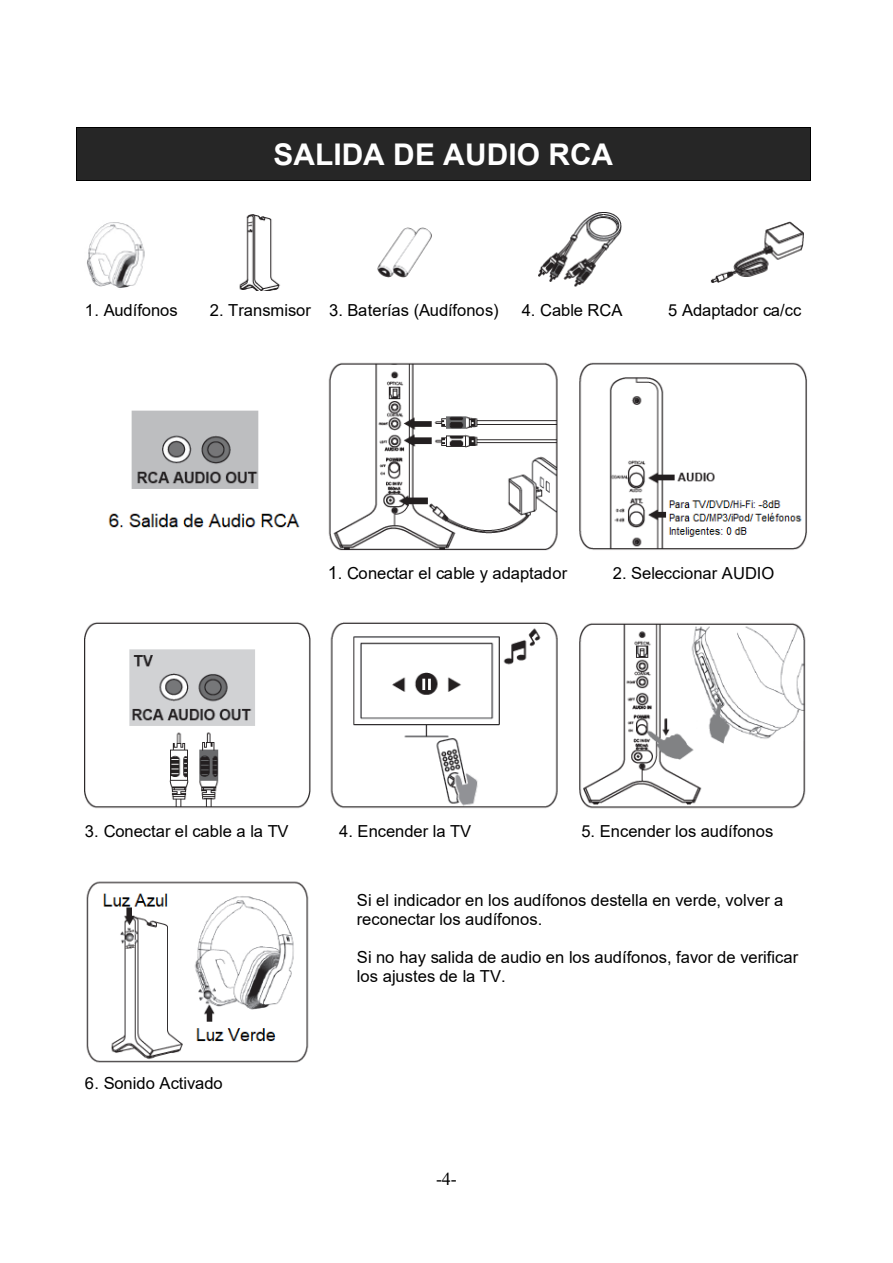
<style>
.page{position:relative;width:893px;height:1263px;background:#fff}
.page>*{position:absolute;margin:0;border:0;box-sizing:border-box;transform-origin:0 0}
.t1{font:700 29.85px "Arial";color:#fff}
.t2{font:18px "Times New Roman";color:#000}
.t3{font:16.5px/19px "Arial";color:#000}
.s1{font-size:18px}
</style>
<div class="page">
<div style="left:77px;top:128px;width:733px;height:52px;background:#262626"></div>
<hr style="left:77px;top:127px;width:733px;height:1px;background:#000">
<hr style="left:76px;top:128px;width:1px;height:52px;background:#000">
<hr style="left:77px;top:180px;width:733px;height:1px;background:#000">
<hr style="left:810px;top:128px;width:1px;height:52px;background:#000">
<img style="left:87px;top:212px;width:717px;height:79px">
<img style="left:108px;top:362px;width:699px;height:189px">
<img style="left:85px;top:622px;width:721px;height:187px">
<img style="left:86px;top:881px;width:223px;height:182px">
<p class="t1" style="left:274px;top:133px;width:341px">SALIDA DE AUDIO RCA</p>
<p class="t3" style="left:85px;top:301px;width:94px">1. Audífonos</p>
<p class="t3" style="left:210px;top:301px;width:290px">2. Transmisor 3. Baterías (Audífonos)</p>
<p class="t3" style="left:522px;top:301px;width:102px">4. Cable RCA</p>
<p class="t3" style="left:668px;top:301px;width:135px">5 Adaptador ca/cc</p>
<p class="t3" style="left:328px;top:563px;width:241px"><span class="s1">1</span>. Conectar el cable y adaptador</p>
<p class="t3" style="left:613px;top:563px;width:163px">2. Seleccionar AUDIO</p>
<p class="t3" style="left:85px;top:822px;width:205px">3. Conectar el cable a la TV</p>
<p class="t3" style="left:339px;top:822px;width:134px">4. Encender la TV</p>
<p class="t3" style="left:581px;top:822px;width:193px">5. Encender los audífonos</p>
<p class="t3" style="left:85px;top:1074px;width:139px">6. Sonido Activado</p>
<p class="t3" style="left:357px;top:891px;width:428px">Si el indicador en los audífonos destella en verde, volver a reconectar los audífonos.</p>
<p class="t3" style="left:357px;top:948px;width:443px">Si no hay salida de audio en los audífonos, favor de verificar los ajustes de la TV.</p>
<p class="t2" style="left:436px;top:1166px;width:22px">-4-</p>
</div>
